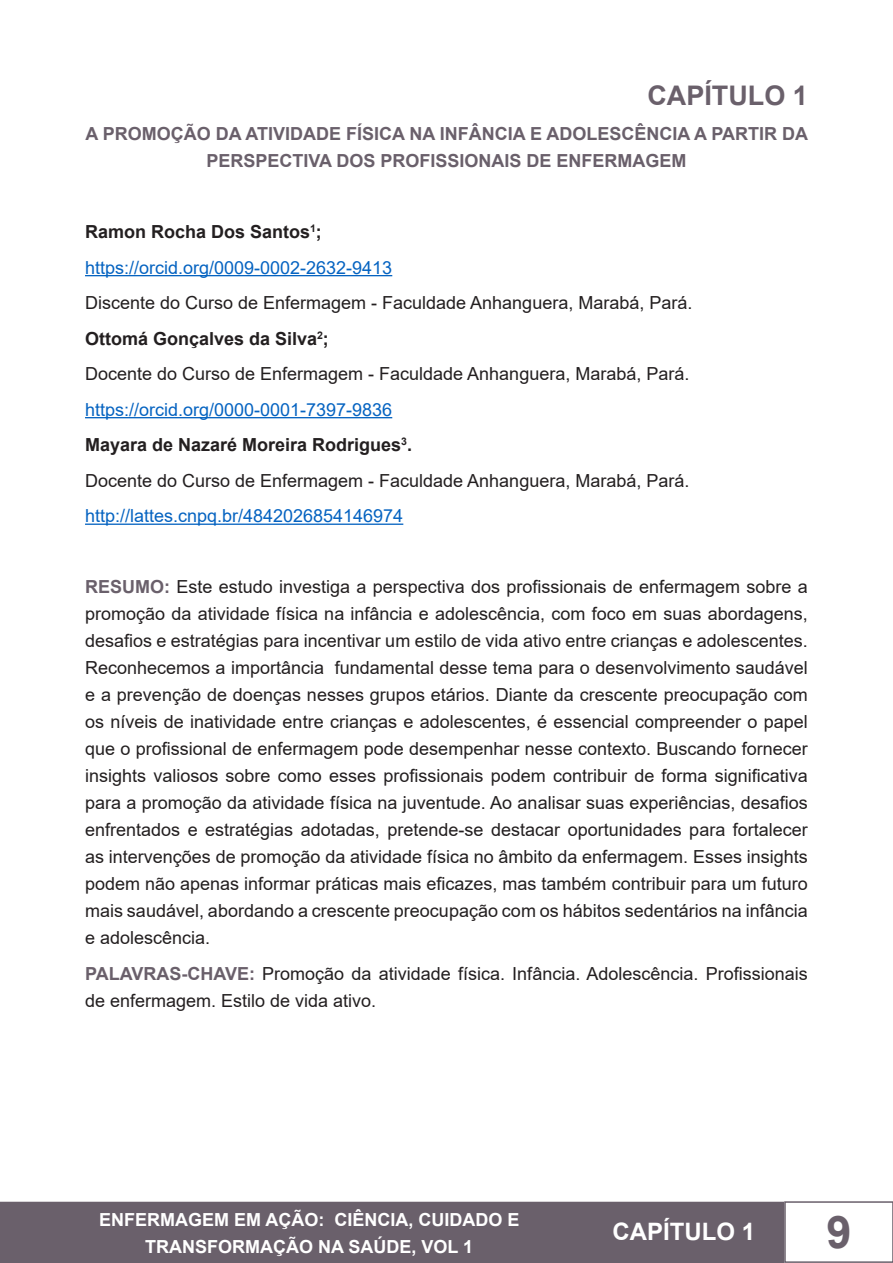
<style>
.page{position:relative;width:893px;height:1263px;background:#fff}
.page>*{position:absolute;margin:0;border:0;box-sizing:border-box;transform-origin:0 0}
.t1{font:700 45px "Arial";color:#6a606b}
.t2{font:700 27px "Arial";color:#6a606b}
.t3{font:700 24px "Arial";color:#fff}
.t4{font:18px/27px "Arial";color:#231f20;text-align:justify}
.t5{font:18px "Arial";color:#0563c1}
.t6{font:700 18px/27px "Arial";color:#6a606b;text-align:center}
.t7{font:700 18px "Arial";color:#231f20}
.t8{font:700 18px/27px "Arial";color:#fff;text-align:center}
.s1{font-weight:700;color:#6a606b}
</style>
<div class="page">
<div style="left:1px;top:1202px;width:782px;height:60px;background:#6a606b"></div>
<div style="left:0;top:1202px;width:784px;height:61px;border:2px solid #6a606b"></div>
<div style="left:784px;top:1201px;width:109px;height:62px;border:2px solid #6a606b"></div>
<svg style="left:0;top:1204px;width:1px;height:59px"></svg>
<hr style="left:85px;top:275px;width:307px;height:1px;background:#0563c1">
<hr style="left:85px;top:417px;width:307px;height:1px;background:#0563c1">
<hr style="left:85px;top:523px;width:318px;height:2px;background:#0563c1">
<p class="t2" style="left:647px;top:76px;width:162px">CAPÍTULO 1</p>
<p class="t6" style="left:85px;top:121px;width:724px">A PROMOÇÃO DA ATIVIDADE FÍSICA NA INFÂNCIA E ADOLESCÊNCIA A PARTIR DA<br>PERSPECTIVA DOS PROFISSIONAIS DE ENFERMAGEM</p>
<p class="t7" style="left:85px;top:219px;width:238px">Ramon Rocha Dos Santos<sup>1</sup>;</p>
<p class="t5" style="left:85px;top:255px;width:309px">https://orcid.org/0009-0002-2632-9413</p>
<p class="t4" style="left:85px;top:289px;width:609px">Discente do Curso de Enfermagem - Faculdade Anhanguera, Marabá, Pará.</p>
<p class="t7" style="left:85px;top:326px;width:245px">Ottomá Gonçalves da Silva<sup>2</sup>;</p>
<p class="t4" style="left:85px;top:360px;width:606px">Docente do Curso de Enfermagem - Faculdade Anhanguera, Marabá, Pará.</p>
<p class="t5" style="left:85px;top:397px;width:309px">https://orcid.org/0000-0001-7397-9836</p>
<p class="t7" style="left:85px;top:432px;width:328px">Mayara de Nazaré Moreira Rodrigues<sup>3</sup>.</p>
<p class="t4" style="left:85px;top:467px;width:606px">Docente do Curso de Enfermagem - Faculdade Anhanguera, Marabá, Pará.</p>
<p class="t5" style="left:85px;top:504px;width:320px">http://lattes.cnpq.br/4842026854146974</p>
<p class="t4" style="left:85px;top:573px;width:724px"><span class="s1">RESUMO:</span> Este estudo investiga a perspectiva dos profissionais de enfermagem sobre a promoção da atividade física na infância e adolescência, com foco em suas abordagens, desafios e estratégias para incentivar um estilo de vida ativo entre crianças e adolescentes.<br>Reconhecemos a importância fundamental desse tema para o desenvolvimento saudável e a prevenção de doenças nesses grupos etários. Diante da crescente preocupação com os níveis de inatividade entre crianças e adolescentes, é essencial compreender o papel que o profissional de enfermagem pode desempenhar nesse contexto. Buscando fornecer insights valiosos sobre como esses profissionais podem contribuir de forma significativa para a promoção da atividade física na juventude. Ao analisar suas experiências, desafios enfrentados e estratégias adotadas, pretende-se destacar oportunidades para fortalecer as intervenções de promoção da atividade física no âmbito da enfermagem. Esses insights podem não apenas informar práticas mais eficazes, mas também contribuir para um futuro mais saudável, abordando a crescente preocupação com os hábitos sedentários na infância e adolescência.</p>
<p class="t4" style="left:85px;top:960px;width:724px"><span class="s1">PALAVRAS-CHAVE:</span> Promoção da atividade física. Infância. Adolescência. Profissionais de enfermagem. Estilo de vida ativo.</p>
<p class="t8" style="left:99px;top:1206px;width:422px">ENFERMAGEM EM AÇÃO: CIÊNCIA, CUIDADO E<br>TRANSFORMAÇÃO NA SAÚDE, VOL 1</p>
<h3 class="t3" style="left:612px;top:1215px;width:144px">CAPÍTULO 1</h3>
<h1 class="t1" style="left:826px;top:1201px;width:27px">9</h1>
</div>
